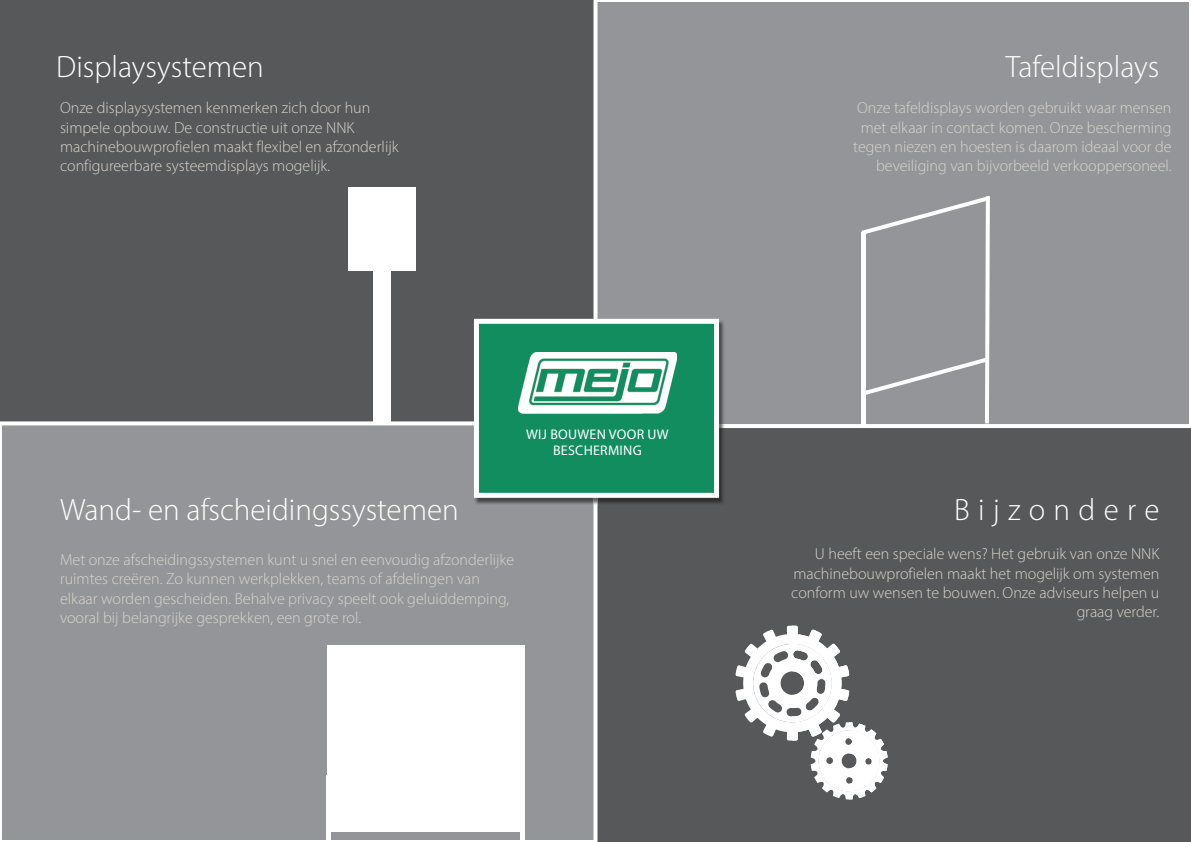
<style>
.page{position:relative;width:1191px;height:842px;background:#fff}
.page>*{position:absolute;margin:0;border:0;box-sizing:border-box;transform-origin:0 0}
.t1{font:300 31px "Myriad Pro";color:#fff}
.t2{font:300 31px "Myriad Pro";letter-spacing:.27em;color:#fff}
.t3{font:300 16px/19.2px "Myriad Pro";color:#d9d5cb}
.t4{font:14px/16.8px "Myriad Pro";letter-spacing:.02em;color:#fff;text-align:center}
</style>
<div class="page">
<div style="left:0;top:0;width:595px;height:424px;background:#57585a"></div>
<div style="left:595px;top:418px;width:596px;height:424px;background:#57585a"></div>
<div style="left:0;top:421px;width:597px;height:421px;background:#939598"></div>
<div style="left:593px;top:0;width:598px;height:428px;background:#939598"></div>
<img style="left:597px;top:428px;width:126px;height:77px">
<img style="left:474px;top:498px;width:123px;height:7px">
<img style="left:719px;top:320px;width:6px;height:108px">
<svg style="left:474px;top:319px;width:245px;height:179px;background:#49a784"></svg>
<hr style="left:861px;top:232px;width:4px;height:192px;background:#fff">
<div style="left:327px;top:645px;width:197px;height:187px;background:#fff"></div>
<hr style="left:327px;top:775px;width:4px;height:67px;background:#fff">
<hr style="left:520px;top:775px;width:4px;height:67px;background:#fff">
<svg style="left:861px;top:196px;width:129px;height:227px;background:#9d9fa2"></svg>
<div style="left:373px;top:206px;width:17px;height:217px;background:#fff"></div>
<div style="left:348px;top:188px;width:67px;height:83px;background:#fff"></div>
<svg style="left:735px;top:626px;width:152px;height:173px"></svg>
<h1 class="t1" style="left:56px;top:48px;width:209px">Displaysystemen</h1>
<p class="t3" style="left:60px;top:98px;width:340px">Onze displaysystemen kenmerken zich door hun simpele opbouw. De constructie uit onze NNK machinebouwprofielen maakt flexibel en afzonderlijk configureerbare systeemdisplays mogelijk.</p>
<p class="t4" style="left:526px;top:425px;width:144px">WIJ BOUWEN VOOR UW<br>BESCHERMING</p>
<h1 class="t1" style="left:1005px;top:48px;width:155px">Tafeldisplays</h1>
<p class="t3" style="left:853px;top:98px;width:320px;text-align:right">Onze tafeldisplays worden gebruikt waar mensen met elkaar in contact komen. Onze bescherming tegen niezen en hoesten is daarom ideaal voor de beveiliging van bijvorbeeld verkooppersoneel.</p>
<h1 class="t1" style="left:60px;top:491px;width:400px">Wand- en afscheidingssystemen</h1>
<h1 class="t2" style="left:954px;top:491px;width:207px">Bijzondere</h1>
<p class="t3" style="left:60px;top:550px;width:456px">Met onze afscheidingssystemen kunt u snel en eenvoudig afzonderlijke ruimtes creëren. Zo kunnen werkplekken, teams of afdelingen van elkaar worden gescheiden. Behalve privacy speelt ook geluiddemping, vooral bij belangrijke gesprekken, een grote rol.</p>
<p class="t3" style="left:791px;top:544px;width:370px;text-align:right">U heeft een speciale wens? Het gebruik van onze NNK machinebouwprofielen maakt het mogelijk om systemen conform uw wensen te bouwen. Onze adviseurs helpen u graag verder.</p>
</div>
